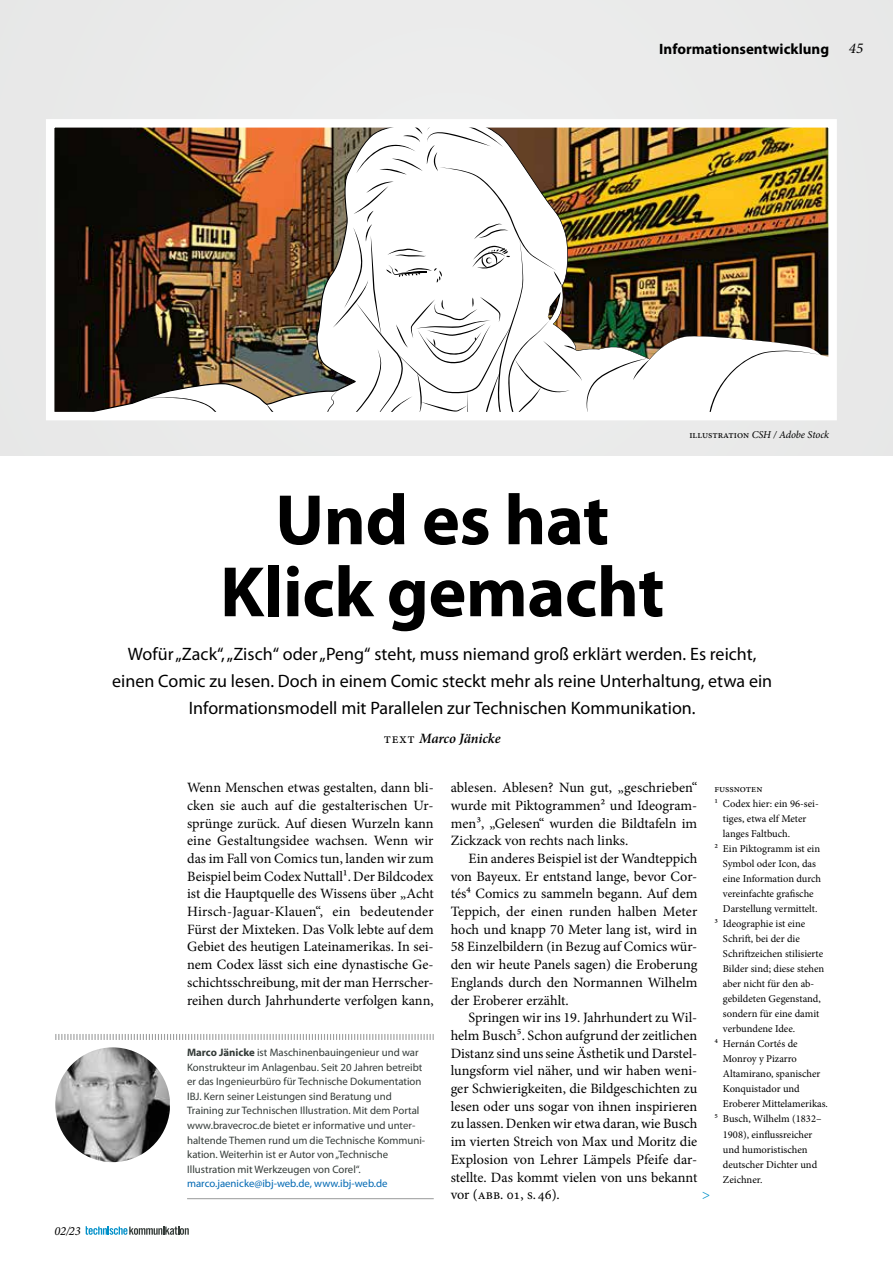
<style>
.page{position:relative;width:893px;height:1263px;background:#fff}
.page>*{position:absolute;margin:0;border:0;box-sizing:border-box;transform-origin:0 0}
.t1{font:700 72px/72px "Myriad Pro";letter-spacing:-.005em;color:#000;text-align:center}
.t2{font:18px/27px "Myriad Pro";color:#000;text-align:center}
.t3{font:700 15px "Myriad Pro";color:#000}
.t4{font:italic 15px "Minion Pro";color:#000}
.t5{font:14.25px/17.7px "Minion Pro";letter-spacing:-.005em;color:#000;text-align:justify}
.t6{font:italic 600 14.25px "Minion Pro";letter-spacing:-.015em;color:#000}
.t7{font:italic 14.25px "Minion Pro";color:#0090c9}
.t8{font:italic 12.45px "Minion Pro";color:#000}
.t9{font:10.8px/14.5px "Myriad Pro";color:#343b38}
.t10{font:10.8px "Myriad Pro";color:#0068b3}
.t11{font:10.5px "Minion Pro";letter-spacing:-.005em;color:#000}
.t12{font:italic 10.5px "Minion Pro";letter-spacing:-.01em;color:#000}
.s1{font-style:normal}
.s2{font-weight:400;font-style:normal}
.s3{font-weight:700}
</style>
<div class="page">
<svg style="left:86px;top:1226px;width:103px;height:9px"></svg>
<div style="left:0;top:0;width:893px;height:456px;background:#eaeaea"></div>
<hr style="left:187px;top:1198px;width:247px;height:1px;background:#9d9e9e">
<svg style="left:55px;top:1034px;width:379px;height:6px"></svg>
<img style="left:55px;top:1047px;width:115px;height:115px;border-radius:56px">
<img style="left:46px;top:119px;width:791px;height:301px">
<p class="t3" style="left:659px;top:39px;width:171px">Informationsentwicklung</p>
<p class="t4" style="left:849px;top:38px;width:16px">45</p>
<p class="t8" style="left:55px;top:1222px;width:28px">02/23</p>
<p class="t12" style="left:689px;top:428px;width:141px"><span class="s1">illustration</span> CSH / Adobe Stock</p>
<h1 class="t1" style="left:220px;top:482px;width:446px">Und es hat<br>Klick gemacht</h1>
<p class="t2" style="left:112px;top:640px;width:661px">Wofür „Zack“, „Zisch“ oder „Peng“ steht, muss niemand groß erklärt werden. Es reicht, einen Comic zu lesen. Doch in einem Comic steckt mehr als reine Unterhaltung, etwa ein<br>Informationsmodell mit Parallelen zur Technischen Kommunikation.</p>
<p class="t6" style="left:384px;top:730px;width:118px"><span class="s2">text</span> Marco Jänicke</p>
<p class="t5" style="left:451px;top:779px;width:248px">ablesen. Ablesen? Nun gut, „geschrieben“ wurde mit Piktogrammen² und Ideogram&shy;men³, „Gelesen“ wurden die Bildtafeln im Zickzack von rechts nach links.</p>
<p class="t5" style="left:451px;top:849px;width:248px;text-indent:18px">Ein anderes Beispiel ist der Wandteppich von Bayeux. Er entstand lange, bevor Cor&shy;tés⁴ Comics zu sammeln begann. Auf dem Teppich, der einen runden halben Meter hoch und knapp 70 Meter lang ist, wird in 58 Einzelbildern (in Bezug auf Comics wür&shy;den wir heute Panels sagen) die Eroberung Englands durch den Normannen Wilhelm der Eroberer erzählt.</p>
<p class="t5" style="left:451px;top:1009px;width:248px;text-indent:18px">Springen wir ins 19. Jahrhundert zu Wil&shy;helm Busch⁵. Schon aufgrund der zeitlichen Distanz sind uns seine Ästhetik und Darstel&shy;lungsform viel näher, und wir haben weni&shy;ger Schwierigkeiten, die Bildgeschichten zu lesen oder uns sogar von ihnen inspirieren zu lassen. Denken wir etwa daran, wie Busch im vierten Streich von Max und Moritz die Explosion von Lehrer Lämpels Pfeife dar&shy;stellte. Das kommt vielen von uns bekannt vor (abb. 01, s. 46).</p>
<p class="t5" style="left:187px;top:779px;width:248px">Wenn Menschen etwas gestalten, dann bli&shy;cken sie auch auf die gestalterischen Ur&shy;sprünge zurück. Auf diesen Wurzeln kann eine Gestaltungsidee wachsen. Wenn wir das im Fall von Comics tun, landen wir zum Beispiel beim Codex Nuttall¹. Der Bildcodex ist die Hauptquelle des Wissens über „Acht Hirsch-Jaguar-Klauen“, ein bedeutender Fürst der Mixteken. Das Volk lebte auf dem Gebiet des heutigen Lateinamerikas. In sei&shy;nem Codex lässt sich eine dynastische Ge&shy;schichtsschreibung, mit der man Herrscher&shy;reihen durch Jahrhunderte verfolgen kann,</p>
<p class="t11" style="left:714px;top:782px;width:50px">fussnoten</p>
<p class="t11" style="left:714px;top:797px;width:106px">1 Codex hier: ein 96-sei-</p>
<p class="t11" style="left:723px;top:812px;width:85px">tiges, etwa elf Meter</p>
<p class="t11" style="left:723px;top:827px;width:69px">langes Faltbuch.</p>
<p class="t11" style="left:714px;top:842px;width:107px">² Ein Piktogramm ist ein</p>
<p class="t11" style="left:723px;top:857px;width:95px">Symbol oder Icon, das</p>
<p class="t11" style="left:723px;top:872px;width:100px">eine Information durch</p>
<p class="t11" style="left:723px;top:887px;width:92px">vereinfachte grafische</p>
<p class="t11" style="left:723px;top:902px;width:96px">Darstellung vermittelt.</p>
<p class="t11" style="left:714px;top:917px;width:92px">³ Ideographie ist eine</p>
<p class="t11" style="left:723px;top:932px;width:78px">Schrift, bei der die</p>
<p class="t11" style="left:723px;top:947px;width:102px">Schriftzeichen stilisierte</p>
<p class="t11" style="left:723px;top:962px;width:103px">Bilder sind; diese stehen</p>
<p class="t11" style="left:723px;top:977px;width:93px">aber nicht für den ab-</p>
<p class="t11" style="left:723px;top:992px;width:99px">gebildeten Gegenstand,</p>
<p class="t11" style="left:723px;top:1007px;width:98px">sondern für eine damit</p>
<p class="t11" style="left:723px;top:1022px;width:74px">verbundene Idee.</p>
<p class="t11" style="left:714px;top:1037px;width:85px">⁴ Hernán Cortés de</p>
<p class="t11" style="left:723px;top:1052px;width:76px">Monroy y Pizarro</p>
<p class="t11" style="left:723px;top:1067px;width:99px">Altamirano, spanischer</p>
<p class="t11" style="left:723px;top:1082px;width:78px">Konquistador und</p>
<p class="t11" style="left:723px;top:1097px;width:107px">Eroberer Mittelamerikas.</p>
<p class="t11" style="left:714px;top:1112px;width:109px">⁵ Busch, Wilhelm (1832–</p>
<p class="t11" style="left:723px;top:1127px;width:91px">1908), einflussreicher</p>
<p class="t11" style="left:723px;top:1142px;width:86px">und humoristischen</p>
<p class="t11" style="left:723px;top:1157px;width:96px">deutscher Dichter und</p>
<p class="t11" style="left:723px;top:1172px;width:41px">Zeichner.</p>
<p class="t9" style="left:187px;top:1045px;width:240px"><span class="s3">Marco Jänicke</span> ist Maschinenbauingenieur und war Konstrukteur im Anlagenbau. Seit 20 Jahren betreibt er das Ingenieurbüro für Technische Dokumentation IBJ. Kern seiner Leistungen sind Beratung und Training zur Technischen Illustration. Mit dem Portal www.bravecroc.de bietet er informative und unter&shy;haltende Themen rund um die Technische Kommuni&shy;kation. Weiterhin ist er Autor von „Technische Illustration mit Werkzeugen von Corel“.</p>
<p class="t10" style="left:187px;top:1177px;width:202px">marco.jaenicke@ibj-web.de, www.ibj-web.de</p>
<p class="t7" style="left:702px;top:1185px;width:10px">&gt;</p>
</div>
